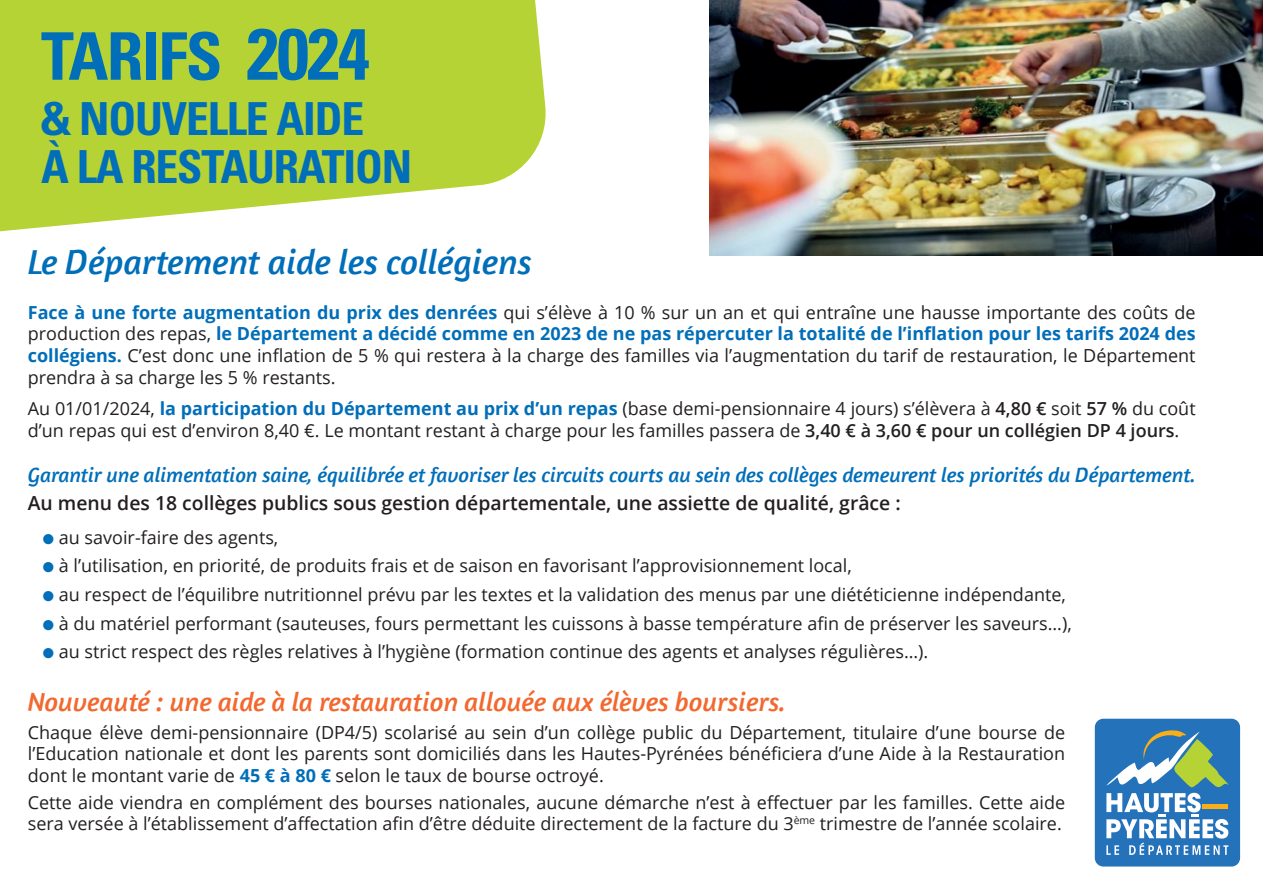
<style>
.page{position:relative;width:1263px;height:893px;background:#fff}
.page>*{position:absolute;margin:0;border:0;box-sizing:border-box;transform-origin:0 0}
.t1{font:700 condensed 65.7px "Univers LT Std";letter-spacing:-.025em;color:#006eb9}
.t2{font:700 condensed 45.6px/48.6px "Univers LT Std";letter-spacing:-.025em;color:#006eb9}
.t3{font:italic 35.4px "Amaranth";color:#006eb9}
.t4{font:italic 27px "Amaranth";color:#f2682f}
.t5{font:italic 21px "Amaranth";color:#006eb9}
.t6{font:600 19.35px "Open Sans";color:#231f20}
.t7{font:18px/21.6px "Open Sans";color:#231f20;text-align:justify}
.s1{font-size:72.3px}
.s2{font-weight:700;color:#006eb9}
.s3{font-weight:600}
.s4{color:#006eb9}
</style>
<div class="page">
<img style="left:710px;top:0;width:553px;height:256px">
<div style="left:1095px;top:719px;width:145px;height:147px;background:#2472ba;border-radius:9px"></div>
<svg style="left:1106px;top:730px;width:122px;height:125px"></svg>
<svg style="left:0;top:0;width:546px;height:232px;background:#bed84e"></svg>
<h1 class="t1" style="left:41px;top:16px;width:330px">TARIFS <span class="s1">2024</span></h1>
<h2 class="t2" style="left:41px;top:94px;width:373px">&amp; NOUVELLE AIDE<br>À LA RESTAURATION</h2>
<h3 class="t3" style="left:28px;top:241px;width:506px">Le Département aide les collégiens</h3>
<p class="t7" style="left:28px;top:301px;width:1169px"><span class="s2">Face à une forte augmentation du prix des denrées</span> qui s’élève à 10 % sur un an et qui entraîne une hausse importante des coûts de production des repas, <span class="s2">le Département a décidé comme en 2023 de ne pas répercuter la totalité de l’inflation pour les tarifs 2024 des collégiens.</span> C’est donc une inflation de 5 % qui restera à la charge des familles via l’augmentation du tarif de restauration, le Département prendra à sa charge les 5 % restants.</p>
<p class="t7" style="left:28px;top:398px;width:1169px">Au 01/01/2024, <span class="s2">la participation du Département au prix d’un repas</span> (base demi-pensionnaire 4 jours) s’élèvera à <span class="s3">4,80 €</span> soit <span class="s3">57 %</span> du coût d’un repas qui est d’environ 8,40 €. Le montant restant à charge pour les familles passera de <span class="s3">3,40 € à 3,60 € pour un collégien DP 4 jours</span>.</p>
<p class="t5" style="left:28px;top:463px;width:1169px">Garantir une alimentation saine, équilibrée et favoriser les circuits courts au sein des collèges demeurent les priorités du Département.</p>
<p class="t6" style="left:28px;top:490px;width:874px">Au menu des 18 collèges publics sous gestion départementale, une assiette de qualité, grâce :</p>
<p class="t7" style="left:43px;top:526px;width:237px"><span class="s4">●</span> au savoir-faire des agents,</p>
<p class="t7" style="left:43px;top:555px;width:810px"><span class="s4">●</span> à l’utilisation, en priorité, de produits frais et de saison en favorisant l’approvisionnement local,</p>
<p class="t7" style="left:43px;top:583px;width:1024px"><span class="s4">●</span> au respect de l’équilibre nutritionnel prévu par les textes et la validation des menus par une diététicienne indépendante,</p>
<p class="t7" style="left:43px;top:612px;width:1030px"><span class="s4">●</span> à du matériel performant (sauteuses, fours permettant les cuissons à basse température afin de préserver les saveurs…),</p>
<p class="t7" style="left:43px;top:641px;width:887px"><span class="s4">●</span> au strict respect des règles relatives à l’hygiène (formation continue des agents et analyses régulières…).</p>
<h3 class="t4" style="left:28px;top:686px;width:759px">Nouveauté : une aide à la restauration allouée aux élèves boursiers.</h3>
<p class="t7" style="left:28px;top:721px;width:1039px">Chaque élève demi-pensionnaire (DP4/5) scolarisé au sein d’un collège public du Département, titulaire d’une bourse de l’Education nationale et dont les parents sont domiciliés dans les Hautes-Pyrénées bénéficiera d’une Aide à la Restauration dont le montant varie de <span class="s2">45 € à 80 €</span> selon le taux de bourse octroyé.</p>
<p class="t7" style="left:28px;top:791px;width:1039px">Cette aide viendra en complément des bourses nationales, aucune démarche n’est à effectuer par les familles. Cette aide sera versée à l’établissement d’affectation afin d’être déduite directement de la facture du 3<sup>ème</sup> trimestre de l’année scolaire.</p>
</div>
